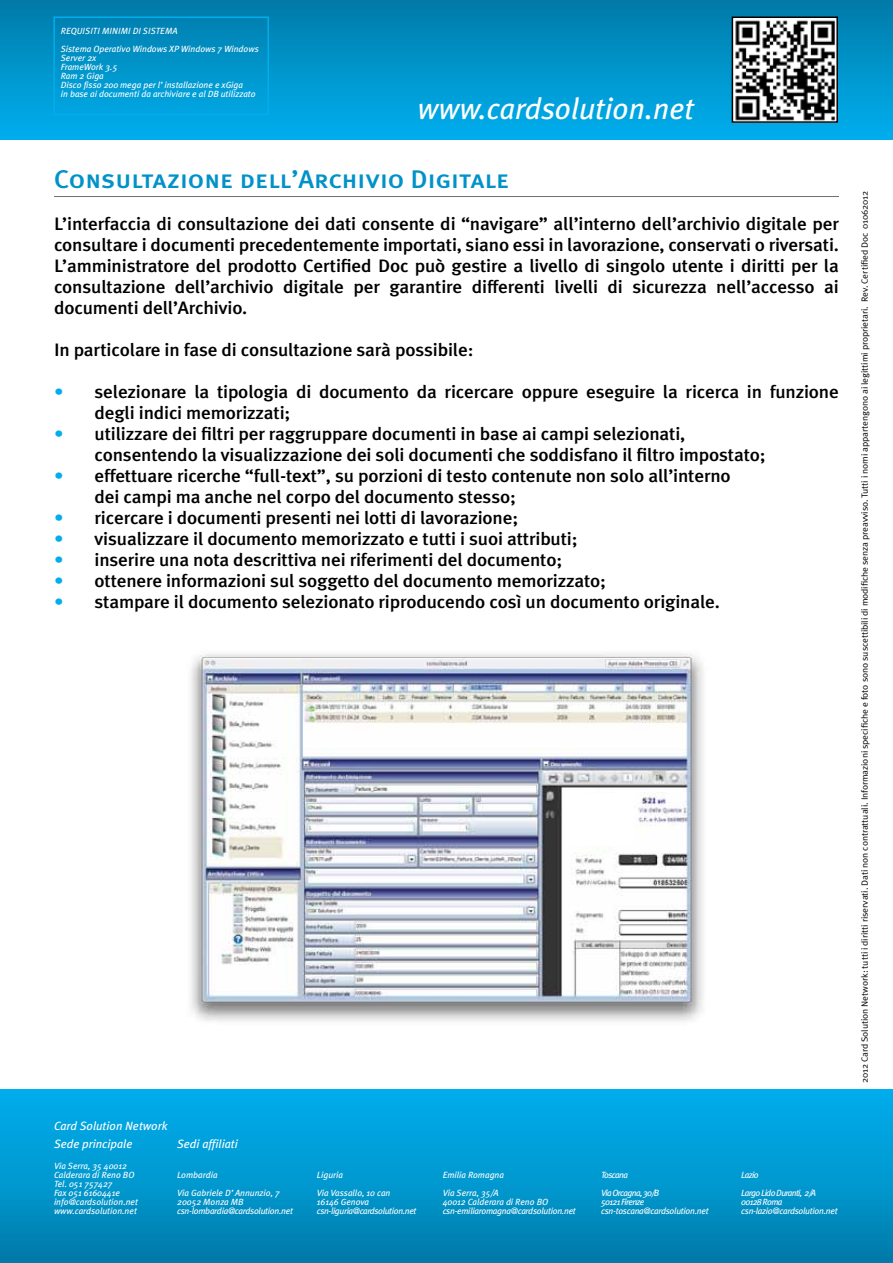
<style>
.page{position:relative;width:893px;height:1263px;background:#fff}
.page>*{position:absolute;margin:0;border:0;box-sizing:border-box;transform-origin:0 0}
.t1{font:italic 30px "Meta Plus";color:#fff}
.t2{font:25.5px "Meta Plus Medium Caps";color:#0092c8;scale:1.07 1}
.t3{font:500 18px/21px "Meta Plus";letter-spacing:-.01em;color:#000;scale:1.07 1}
.t4{font:italic 12px/18px "Meta Plus";color:#fff}
.t5{font:italic 9px/9px "Meta Plus";color:#fff}
.t6{font:9px "Meta Plus Normal";letter-spacing:-.01em;color:#000;scale:1.07 1}
.t7{font:italic 9px/9px "Meta Plus";letter-spacing:-.03em;color:#fff}
.t8{font:italic 9px/18px "Meta Plus";letter-spacing:-.07em;color:#fff}
.t9{font:italic 9px/9px "Meta Plus";letter-spacing:-.04em;color:#fff}
.s1{color:#00aeef}
</style>
<div class="page">
<div style="left:0;top:1090px;width:893px;height:173px;background:linear-gradient(to bottom,#00b0f0,#007dac)"></div>
<div style="left:0;top:0;width:893px;height:139px;background:linear-gradient(to bottom,#007aa8,#00aeee)"></div>
<hr style="left:54px;top:196px;width:785px;height:1px;background:#707070">
<img style="left:735px;top:20px;width:100px;height:100px">
<div style="left:732px;top:17px;width:106px;height:106px;border:2px solid #000"></div>
<div style="left:53px;top:17px;width:216px;height:98px;border:2px solid #00aeef"></div>
<img style="left:190px;top:653px;width:513px;height:368px">
<div style="left:563px;top:793px;width:71px;height:52px;background:#fff"></div>
<p class="t5" style="left:61px;top:22px;width:199px;line-height:18px">REQUISITI MINIMI DI SISTEMA<br>Sistema Operativo Windows XP Windows 7 Windows</p>
<p class="t5" style="left:61px;top:53px;width:196px">Server 2x<br>FrameWork 3.5<br>Ram 2 Giga<br>Disco fisso 200 mega per l’installazione e xGiga<br>in base ai documenti da archiviare e al DB utilizzato</p>
<h1 class="t1" style="left:418px;top:92px;width:278px">www.cardsolution.net</h1>
<h2 class="t2" style="left:54px;top:164px;width:427px">Consultazione dell’Archivio Digitale</h2>
<p class="t3" style="left:54px;top:213px;width:735px;text-align:justify">L’interfaccia di consultazione dei dati consente di “navigare” all’interno dell’archivio digitale per consultare i documenti precedentemente importati, siano essi in lavorazione, conservati o riversati.<br>L’amministratore del prodotto Certified Doc può gestire a livello di singolo utente i diritti per la consultazione dell’archivio digitale per garantire differenti livelli di sicurezza nell’accesso ai documenti dell’Archivio.</p>
<p class="t3" style="left:54px;top:339px;width:394px">In particolare in fase di consultazione sarà possibile:</p>
<p class="t3" style="left:94px;top:381px;width:697px;text-indent:-40px"><span class="s1">•</span> selezionare la tipologia di documento da ricercare oppure eseguire la ricerca in funzione degli indici memorizzati;</p>
<p class="t3" style="left:94px;top:423px;width:629px;text-indent:-40px"><span class="s1">•</span> utilizzare dei filtri per raggruppare documenti in base ai campi selezionati, consentendo la visualizzazione dei soli documenti che soddisfano il filtro impostato;</p>
<p class="t3" style="left:94px;top:465px;width:596px;text-indent:-40px"><span class="s1">•</span> effettuare ricerche “full-text”, su porzioni di testo contenute non solo all’interno dei campi ma anche nel corpo del documento stesso;</p>
<p class="t3" style="left:54px;top:507px;width:435px"><span class="s1">•</span> ricercare i documenti presenti nei lotti di lavorazione;</p>
<p class="t3" style="left:54px;top:528px;width:491px"><span class="s1">•</span> visualizzare il documento memorizzato e tutti i suoi attributi;</p>
<p class="t3" style="left:54px;top:549px;width:477px"><span class="s1">•</span> inserire una nota descrittiva nei riferimenti del documento;</p>
<p class="t3" style="left:54px;top:570px;width:518px"><span class="s1">•</span> ottenere informazioni sul soggetto del documento memorizzato;</p>
<p class="t3" style="left:54px;top:591px;width:624px"><span class="s1">•</span> stampare il documento selezionato riproducendo così un documento originale.</p>
<p class="t4" style="left:54px;top:1117px;width:115px">Card Solution Network<br>Sede principale</p>
<p class="t5" style="left:54px;top:1161px;width:86px">Via Serra, 35 40012<br>Calderara di Reno BO<br>Tel. 051 757427<br>Fax 051 6160441e info@cardsolution.net www.cardsolution.net</p>
<p class="t4" style="left:177px;top:1135px;width:62px">Sedi affiliati</p>
<p class="t5" style="left:177px;top:1166px;width:104px;line-height:18px">Lombardia<br>Via Gabriele D’Annunzio, 7</p>
<p class="t7" style="left:177px;top:1198px;width:117px">20052 Monza MB csn-lombardia@cardsolution.net</p>
<p class="t5" style="left:317px;top:1166px;width:75px;line-height:18px">Liguria<br>Via Vassallo, 10 can</p>
<p class="t9" style="left:317px;top:1198px;width:101px">16146 Genova csn-liguria@cardsolution.net</p>
<p class="t5" style="left:443px;top:1165px;width:63px;line-height:18px">Emilia Romagna<br>Via Serra, 35/A</p>
<p class="t7" style="left:443px;top:1197px;width:135px">40012 Calderara di Reno BO csn-emiliaromagna@cardsolution.net</p>
<p class="t8" style="left:601px;top:1165px;width:59px">Toscana<br>Via Orcagna, 30/B</p>
<p class="t7" style="left:601px;top:1197px;width:109px">50121 Firenze csn-toscana@cardsolution.net</p>
<p class="t8" style="left:741px;top:1165px;width:76px">Lazio<br>Largo Lido Duranti, 2/A</p>
<p class="t7" style="left:741px;top:1197px;width:98px">00128 Roma csn-lazio@cardsolution.net</p>
<p class="t6" style="left:859px;top:1083px;width:836px;rotate:-90deg">2012 Card Solution Network: tutti i diritti riservati. Dati non contrattuali. Informazioni specifiche e foto sono suscettibili di modifiche senza preavviso. Tutti i nomi appartengono ai legittimi proprietari. Rev. Certified Doc 01062012</p>
</div>
